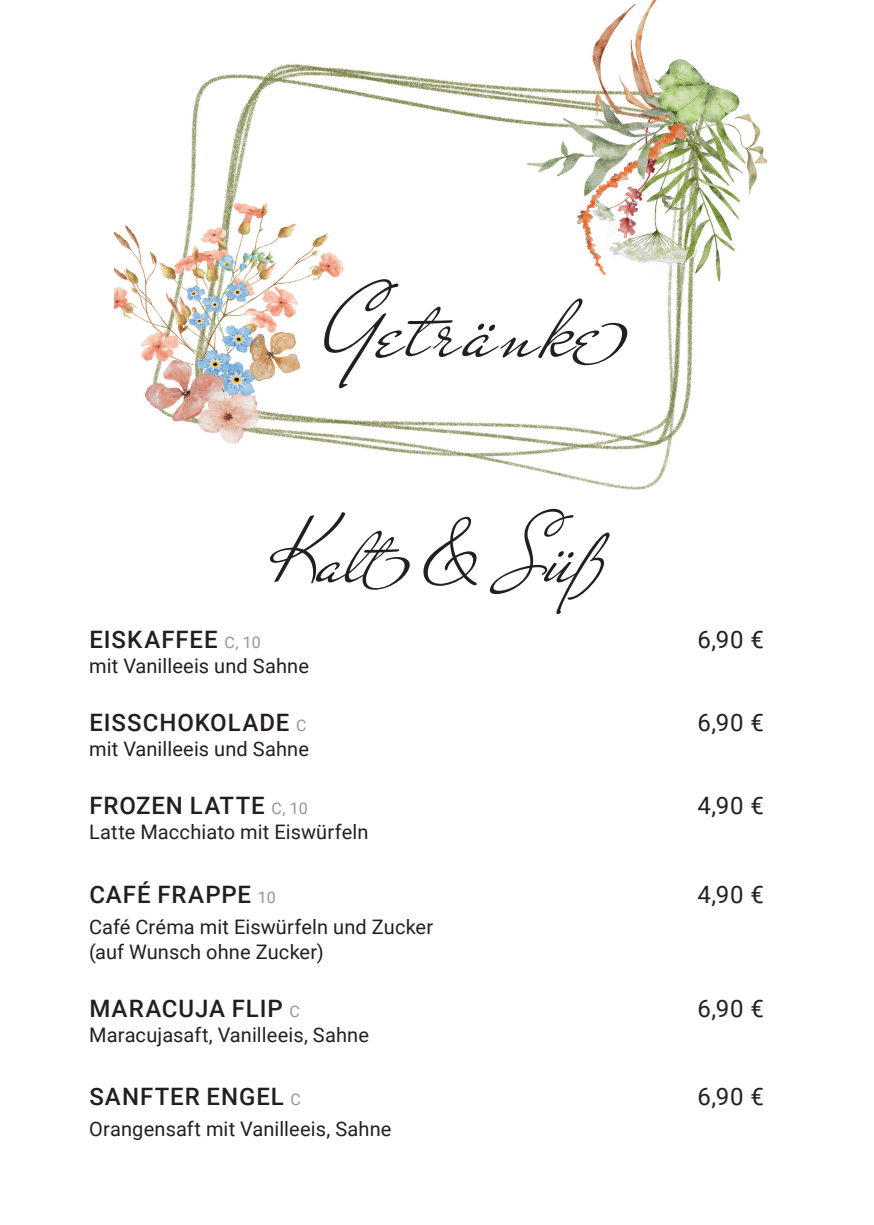
<style>
.page{position:relative;width:874px;height:1225px;background:#fff}
.page>*{position:absolute;margin:0;border:0;box-sizing:border-box;transform-origin:0 0}
.t1{font:104px "Mr De Haviland Pro";color:#231f20}
.t2{font:94px "Mr De Haviland Pro";letter-spacing:-.01em;color:#231f20}
.t3{font:500 24px "Roboto";letter-spacing:.04em;color:#231f20}
.t4{font:24px "Roboto";letter-spacing:.04em;color:#231f20}
.t5{font:20px/25px "Roboto";letter-spacing:.005em;color:#231f20}
.s1{font-weight:400;font-size:16px;color:#939598}
</style>
<div class="page">
<img style="left:115px;top:0;width:652px;height:490px">
<h1 class="t1" style="left:324px;top:262px;width:304px">Getränke</h1>
<h2 class="t2" style="left:270px;top:497px;width:335px">Kalt &amp; Süß</h2>
<p class="t3" style="left:89px;top:623px;width:173px">EISKAFFEE <span class="s1">C, 10</span></p>
<p class="t4" style="left:697px;top:623px;width:68px">6,90 €</p>
<p class="t5" style="left:89px;top:653px;width:221px">mit Vanilleeis und Sahne</p>
<p class="t3" style="left:89px;top:706px;width:218px">EISSCHOKOLADE <span class="s1">C</span></p>
<p class="t4" style="left:697px;top:706px;width:68px">6,90 €</p>
<p class="t5" style="left:89px;top:736px;width:221px">mit Vanilleeis und Sahne</p>
<p class="t3" style="left:89px;top:789px;width:220px">FROZEN LATTE <span class="s1">C, 10</span></p>
<p class="t4" style="left:697px;top:789px;width:68px">4,90 €</p>
<p class="t5" style="left:89px;top:819px;width:281px">Latte Macchiato mit Eiswürfeln</p>
<p class="t3" style="left:89px;top:877px;width:188px">CAFÉ FRAPPE <span class="s1">10</span></p>
<p class="t4" style="left:697px;top:877px;width:68px">4,90 €</p>
<p class="t5" style="left:89px;top:913px;width:345px">Café Créma mit Eiswürfeln und Zucker (auf Wunsch ohne Zucker)</p>
<p class="t3" style="left:89px;top:991px;width:212px">MARACUJA FLIP <span class="s1">C</span></p>
<p class="t4" style="left:697px;top:991px;width:68px">6,90 €</p>
<p class="t5" style="left:89px;top:1021px;width:281px">Maracujasaft, Vanilleeis, Sahne</p>
<p class="t3" style="left:89px;top:1080px;width:213px">SANFTER ENGEL <span class="s1">C</span></p>
<p class="t4" style="left:697px;top:1080px;width:68px">6,90 €</p>
<p class="t5" style="left:89px;top:1115px;width:304px">Orangensaft mit Vanilleeis, Sahne</p>
</div>
